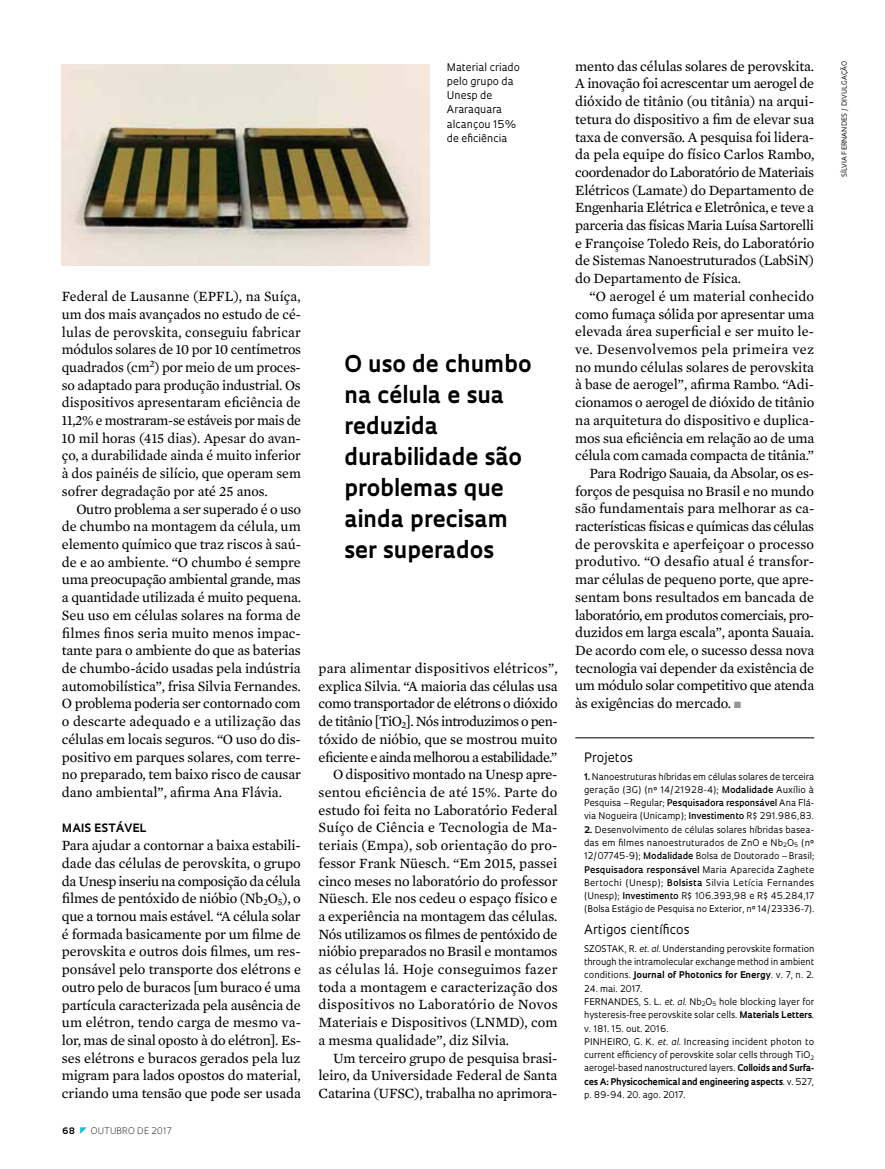
<style>
.page{position:relative;width:885px;height:1169px;background:#fff}
.page>*{position:absolute;margin:0;border:0;box-sizing:border-box;transform-origin:0 0}
.t1{font:700 22.5px/31px "Oculum";color:#000}
.t2{font:14.4px/17.7px "Mercury Text G2";letter-spacing:-.01em;color:#000;text-align:justify}
.t3{font:14.4px "Mercury Text G2";letter-spacing:.01em;color:#000}
.t4{font:14.4px "Mercury Text G2";letter-spacing:.02em;color:#000}
.t5{font:14.4px "Mercury Text G2";letter-spacing:-.035em;color:#000}
.t6{font:14.4px "Mercury Text G2";letter-spacing:-.03em;color:#000}
.t7{font:14.4px "Mercury Text G2";letter-spacing:.015em;color:#000}
.t8{font:12.6px "Oculum";color:#000}
.t9{font:700 11.25px "Oculum";color:#000}
.t10{font:10.35px/14.1px "Oculum";color:#000}
.t11{font:9px/13.2px "Oculum";color:#000;text-align:justify}
.t12{font:300 8.7px "Oculum";letter-spacing:.015em;color:#000}
.t13{font:700 8.7px "Oculum";color:#000}
.t14{font:6.75px "Oculum";letter-spacing:.005em;color:#000}
.s1{color:#939598}
.s2{font-weight:700}
.s3{font-weight:600}
.s4{font-style:italic}
</style>
<div class="page">
<img style="left:62px;top:64px;width:367px;height:202px">
<hr style="left:575px;top:737px;width:239px;height:1px;background:#000">
<p class="t2" style="left:62px;top:287px;width:241px">Federal de Lausanne (EPFL), na Suíça, um dos mais avançados no estudo de cé&shy;lulas de perovskita, conseguiu fabricar módulos solares de 10 por 10 centímetros quadrados (cm<sup>2</sup>) por meio de um proces&shy;so adaptado para produção industrial. Os dispositivos apresentaram eficiência de 11,2% e mostraram-se estáveis por mais de 10 mil horas (415 dias). Apesar do avan&shy;ço, a durabilidade ainda é muito inferior à dos painéis de silício, que operam sem sofrer degradação por até 25 anos.</p>
<p class="t2" style="left:62px;top:499px;width:241px;text-indent:14px">Outro problema a ser superado é o uso de chumbo na montagem da célula, um elemento químico que traz riscos à saú&shy;de e ao ambiente. “O chumbo é sempre uma preocupação ambiental grande, mas a quantidade utilizada é muito pequena.<br>Seu uso em células solares na forma de filmes finos seria muito menos impac&shy;tante para o ambiente do que as baterias de chumbo-ácido usadas pela indústria automobilística”, frisa Silvia Fernandes.<br>O problema poderia ser contornado com o descarte adequado e a utilização das células em locais seguros. “O uso do dis&shy;positivo em parques solares, com terre&shy;no preparado, tem baixo risco de causar dano ambiental”, afirma Ana Flávia.</p>
<p class="t9" style="left:62px;top:820px;width:18px">Mais</p>
<p class="t9" style="left:94px;top:820px;width:54px">estáve l</p>
<p class="t2" style="left:62px;top:835px;width:241px">Para ajudar a contornar a baixa estabili&shy;dade das células de perovskita, o grupo da Unesp inseriu na composição da célula filmes de pentóxido de nióbio (Nb<sub>2</sub>O<sub>5</sub>), o que a tornou mais estável. “A célula solar é formada basicamente por um filme de perovskita e outros dois filmes, um res&shy;ponsável pelo transporte dos elétrons e outro pelo de buracos [um buraco é uma partícula caracterizada pela ausência de um elétron, tendo carga de mesmo va&shy;lor, mas de sinal oposto à do elétron]. Es&shy;ses elétrons e buracos gerados pela luz migram para lados opostos do material, criando uma tensão que pode ser usada</p>
<p class="t13" style="left:62px;top:1124px;width:14px">68</p>
<p class="t12" style="left:91px;top:1124px;width:82px">OUTUBRO DE 2017</p>
<p class="t10" style="left:447px;top:60px;width:75px">Material criado pelo grupo da<br>Unesp de<br>Araraquara alcançou 15% de eficiência</p>
<h1 class="t1" style="left:344px;top:347px;width:189px">O uso de chumbo na célula e sua reduzida durabilidade são problemas que ainda precisam ser superados</h1>
<p class="t3" style="left:319px;top:657px;width:241px">para alimentar dispositivos elétricos”,</p>
<p class="t2" style="left:319px;top:676px;width:241px">explica Silvia. “A maioria das células usa</p>
<p class="t6" style="left:319px;top:693px;width:241px">como transportador de elétrons o dióxido</p>
<p class="t5" style="left:319px;top:711px;width:241px">de titânio [TiO<sub>2</sub>]. Nós introduzimos o pen-</p>
<p class="t2" style="left:319px;top:729px;width:240px">tóxido de nióbio, que se mostrou muito</p>
<p class="t5" style="left:319px;top:746px;width:240px">eficiente e ainda melhorou a estabilidade.”</p>
<p class="t2" style="left:333px;top:765px;width:226px">O dispositivo montado na Unesp apre-</p>
<p class="t7" style="left:319px;top:781px;width:240px">sentou eficiência de até 15%. Parte do</p>
<p class="t2" style="left:319px;top:800px;width:241px">estudo foi feita no Laboratório Federal</p>
<p class="t7" style="left:319px;top:817px;width:240px">Suíço de Ciência e Tecnologia de Ma-</p>
<p class="t3" style="left:319px;top:835px;width:240px">teriais (Empa), sob orientação do pro-</p>
<p class="t2" style="left:319px;top:853px;width:240px">fessor Frank Nüesch. “Em 2015, passei</p>
<p class="t2" style="left:319px;top:871px;width:240px">cinco meses no laboratório do professor</p>
<p class="t2" style="left:319px;top:888px;width:240px">Nüesch. Ele nos cedeu o espaço físico e</p>
<p class="t2" style="left:319px;top:906px;width:240px">a experiência na montagem das células.</p>
<p class="t2" style="left:319px;top:924px;width:240px">Nós utilizamos os filmes de pentóxido de</p>
<p class="t2" style="left:319px;top:942px;width:240px">nióbio preparados no Brasil e montamos</p>
<p class="t4" style="left:319px;top:958px;width:240px">as células lá. Hoje conseguimos fazer</p>
<p class="t3" style="left:319px;top:976px;width:241px">toda a montagem e caracterização dos</p>
<p class="t4" style="left:319px;top:994px;width:241px">dispositivos no Laboratório de Novos</p>
<p class="t2" style="left:319px;top:1012px;width:240px">Materiais e Dispositivos (LNMD), com</p>
<p class="t2" style="left:319px;top:1030px;width:192px">a mesma qualidade”, diz Silvia.</p>
<p class="t2" style="left:333px;top:1048px;width:226px">Um terceiro grupo de pesquisa brasi-</p>
<p class="t2" style="left:319px;top:1065px;width:240px">leiro, da Universidade Federal de Santa</p>
<p class="t2" style="left:319px;top:1083px;width:240px">Catarina (UFSC), trabalha no aprimora-</p>
<p class="t2" style="left:575px;top:56px;width:241px">mento das células solares de perovskita.<br>A inovação foi acrescentar um aerogel de dióxido de titânio (ou titânia) na arqui&shy;tetura do dispositivo a fim de elevar sua taxa de conversão. A pesquisa foi lidera&shy;da pela equipe do físico Carlos Rambo, coordenador do Laboratório de Materiais Elétricos (Lamate) do Departamento de Engenharia Elétrica e Eletrônica, e teve a parceria das físicas Maria Luísa Sartorelli e Françoise Toledo Reis, do Laboratório de Sistemas Nanoestruturados (LabSiN) do Departamento de Física.</p>
<p class="t2" style="left:590px;top:286px;width:226px">“O aerogel é um material conhecido</p>
<p class="t2" style="left:575px;top:304px;width:241px">como fumaça sólida por apresentar uma</p>
<p class="t2" style="left:575px;top:322px;width:240px">elevada área superficial e ser muito le-</p>
<p class="t4" style="left:575px;top:339px;width:240px">ve. Desenvolvemos pela primeira vez</p>
<p class="t2" style="left:575px;top:357px;width:240px">no mundo células solares de perovskita</p>
<p class="t2" style="left:575px;top:375px;width:240px">à base de aerogel”, afirma Rambo. “Adi-</p>
<p class="t2" style="left:575px;top:393px;width:241px">cionamos o aerogel de dióxido de titânio</p>
<p class="t2" style="left:575px;top:410px;width:241px">na arquitetura do dispositivo e duplica-</p>
<p class="t2" style="left:575px;top:428px;width:241px">mos sua eficiência em relação ao de uma</p>
<p class="t2" style="left:575px;top:446px;width:240px">célula com camada compacta de titânia.”</p>
<p class="t2" style="left:590px;top:463px;width:226px">Para Rodrigo Sauaia, da Absolar, os es-</p>
<p class="t2" style="left:575px;top:481px;width:240px">forços de pesquisa no Brasil e no mundo</p>
<p class="t2" style="left:575px;top:499px;width:241px">são fundamentais para melhorar as ca-</p>
<p class="t2" style="left:575px;top:516px;width:240px">racterísticas físicas e químicas das células</p>
<p class="t2" style="left:575px;top:534px;width:240px">de perovskita e aperfeiçoar o processo</p>
<p class="t3" style="left:575px;top:551px;width:240px">produtivo. “O desafio atual é transfor-</p>
<p class="t2" style="left:575px;top:570px;width:240px">mar células de pequeno porte, que apre-</p>
<p class="t2" style="left:575px;top:587px;width:240px">sentam bons resultados em bancada de</p>
<p class="t6" style="left:575px;top:604px;width:240px">laboratório, em produtos comerciais, pro-</p>
<p class="t2" style="left:575px;top:623px;width:240px">duzidos em larga escala”, aponta Sauaia.</p>
<p class="t2" style="left:575px;top:640px;width:241px">De acordo com ele, o sucesso dessa nova</p>
<p class="t2" style="left:575px;top:658px;width:240px">tecnologia vai depender da existência de</p>
<p class="t2" style="left:575px;top:676px;width:240px">um módulo solar competitivo que atenda</p>
<p class="t2" style="left:575px;top:693px;width:167px">às exigências do mercado. <span class="s1">■</span></p>
<p class="t8" style="left:584px;top:749px;width:50px">Projetos</p>
<p class="t11" style="left:584px;top:769px;width:232px"><span class="s2">1.</span> Nanoestruturas híbridas em células solares de terceira geração (3G) (nº 14/21928-4); <span class="s3">Modalidade</span> Auxílio à Pesquisa – Regular; <span class="s3">Pesquisadora responsável</span> Ana Flá&shy;via Nogueira (Unicamp); <span class="s3">Investimento</span> R$ 291.986,83.</p>
<p class="t11" style="left:584px;top:822px;width:232px"><span class="s2">2.</span> Desenvolvimento de células solares híbridas basea&shy;das em filmes nanoestruturados de ZnO e Nb<sub>2</sub>O<sub>5</sub> (nº 12/07745-9); <span class="s3">Modalidade</span> Bolsa de Doutorado – Brasil; <span class="s3">Pesquisadora responsável</span> Maria Aparecida Zaghete Bertochi (Unesp); <span class="s3">Bolsista</span> Silvia Letícia Fernandes (Unesp); <span class="s3">Investimento</span> R$ 106.393,98 e R$ 45.284,17 (Bolsa Estágio de Pesquisa no Exterior, nº 14/23336-7).</p>
<p class="t8" style="left:584px;top:921px;width:107px">Artigos científicos</p>
<p class="t11" style="left:584px;top:941px;width:232px">SZOSTAK, R. <span class="s4">et. al.</span> Understanding perovskite formation through the intramolecular exchange method in ambient conditions. <span class="s2">Journal of Photonics for Energy</span>. v. 7, n. 2.</p>
<p class="t11" style="left:584px;top:981px;width:232px;text-align:left">24. mai. 2017.<br>FERNANDES, S. L. <span class="s4">et. al.</span> Nb<sub>2</sub>O<sub>5</sub> hole blocking layer for hysteresis-free perovskite solar cells. <span class="s2">Materials Letters</span>. v. 181. 15. out. 2016.<br>PINHEIRO, G. K. <span class="s4">et. al.</span> Increasing incident photon to current efficiency of perovskite solar cells through TiO<sub>2 </sub>aerogel-based nanostructured layers. <span class="s2">Colloids and Surfa&shy;ces A: Physicochemical and engineering aspects</span>. v. 527, p. 89-94. 20. ago. 2017.</p>
<p class="t14" style="left:840px;top:177px;width:116px;rotate:-90deg">Sílvia Fernandes / Divu lgação</p>
</div>
